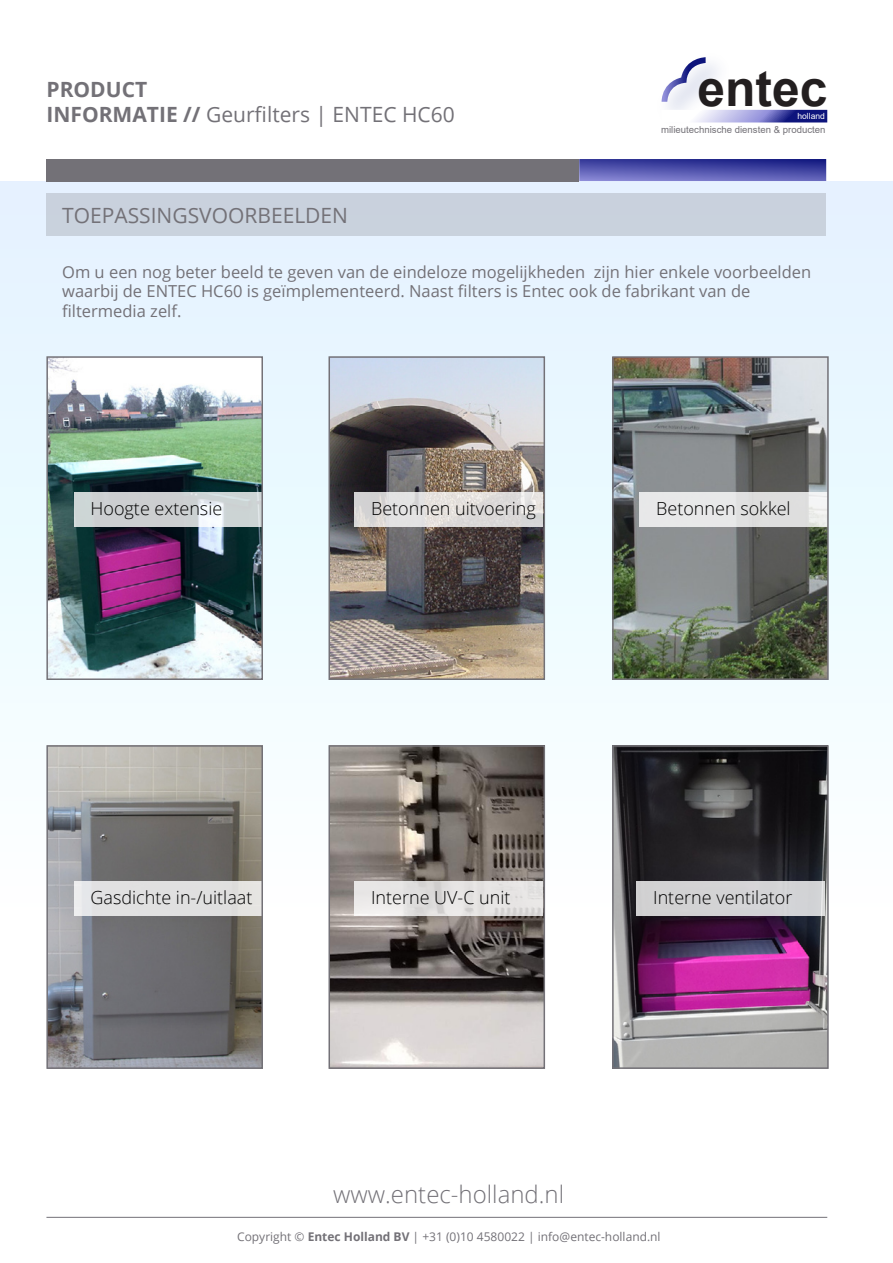
<style>
.page{position:relative;width:893px;height:1263px;background:#fff}
.page>*{position:absolute;margin:0;border:0;box-sizing:border-box;transform-origin:0 0}
.t1{font:700 49.8px "Arial";color:#231f20}
.t2{font:300 24px "Open Sans";color:#737177}
.t3{font:21px/25.2px "Open Sans";color:#737177}
.t4{font:300 18px "Open Sans";color:#000}
.t5{font:16.5px/19.8px "Open Sans";color:#737177}
.t6{font:12px "Open Sans";color:#737177}
.t7{font:9.6px "Arial";color:#737177}
.t8{font:8.55px "Arial";color:#fff}
.s1{font-weight:700}
</style>
<div class="page">
<div style="left:0;top:181px;width:893px;height:1082px;background:linear-gradient(to bottom,#e3f4ff,#fff)"></div>
<svg style="left:579px;top:159px;width:247px;height:22px;background:#4e50aa"></svg>
<div style="left:46px;top:159px;width:532px;height:22px;background:#737177"></div>
<img style="left:331px;top:359px;width:211px;height:318px">
<svg style="left:355px;top:492px;width:187px;height:35px;background:#dfdcdb"></svg>
<img style="left:615px;top:359px;width:211px;height:318px">
<svg style="left:640px;top:492px;width:186px;height:35px;background:#e4e5e5"></svg>
<img style="left:615px;top:748px;width:211px;height:318px">
<div style="left:637px;top:881px;width:188px;height:34px;background:#d3d3d5"></div>
<img style="left:331px;top:748px;width:211px;height:318px">
<svg style="left:354px;top:881px;width:188px;height:34px;background:#e4e2e1"></svg>
<img style="left:49px;top:748px;width:211px;height:318px">
<div style="left:74px;top:881px;width:188px;height:34px;background:#e1e1e0"></div>
<img style="left:49px;top:359px;width:211px;height:318px">
<svg style="left:74px;top:492px;width:186px;height:35px;background:#d0d5d6"></svg>
<hr style="left:46px;top:1217px;width:781px;height:1px;background:#737178">
<div style="left:47px;top:194px;width:779px;height:42px;background:#c9d1dd"></div>
<div style="left:46px;top:356px;width:217px;height:324px;border:2px solid #737177"></div>
<div style="left:612px;top:356px;width:217px;height:324px;border:2px solid #737177"></div>
<div style="left:328px;top:356px;width:217px;height:324px;border:2px solid #737177"></div>
<div style="left:46px;top:745px;width:217px;height:324px;border:2px solid #737177"></div>
<div style="left:612px;top:745px;width:217px;height:324px;border:2px solid #737177"></div>
<div style="left:328px;top:745px;width:217px;height:324px;border:2px solid #737177"></div>
<svg style="left:661px;top:57px;width:45px;height:45px"></svg>
<svg style="left:690px;top:110px;width:137px;height:12px;background:#8182c2"></svg>
<p class="t3" style="left:46px;top:76px;width:410px"><span class="s1">PRODUCT<br>INFORMATIE //</span> Geurfilters | ENTEC HC60</p>
<p class="t3" style="left:62px;top:202px;width:288px">TOEPASSINGSVOORBEELDEN</p>
<p class="t1" style="left:697px;top:53px;width:132px">entec</p>
<p class="t7" style="left:661px;top:123px;width:166px">milieutechnische diensten &amp; producten</p>
<p class="t8" style="left:797px;top:110px;width:29px">holland</p>
<p class="t5" style="left:62px;top:261px;width:751px">Om u een nog beter beeld te geven van de eindeloze mogelijkheden zijn hier enkele voorbeelden waarbij de ENTEC HC60 is geïmplementeerd. Naast filters is Entec ook de fabrikant van de filtermedia zelf.</p>
<p class="t4" style="left:91px;top:496px;width:133px">Hoogte extensie</p>
<p class="t4" style="left:371px;top:496px;width:166px">Betonnen uitvoering</p>
<p class="t4" style="left:656px;top:496px;width:136px">Betonnen sokkel</p>
<p class="t4" style="left:90px;top:885px;width:163px">Gasdichte in-/uitlaat</p>
<p class="t4" style="left:371px;top:885px;width:141px">Interne UV-C unit</p>
<p class="t4" style="left:653px;top:885px;width:141px">Interne ventilator</p>
<p class="t2" style="left:333px;top:1178px;width:232px">www.entec-holland.nl</p>
<p class="t6" style="left:237px;top:1228px;width:425px">Copyright © <span class="s1">Entec Holland BV</span> | +31 (0)10 4580022 | info@entec-holland.nl</p>
</div>
